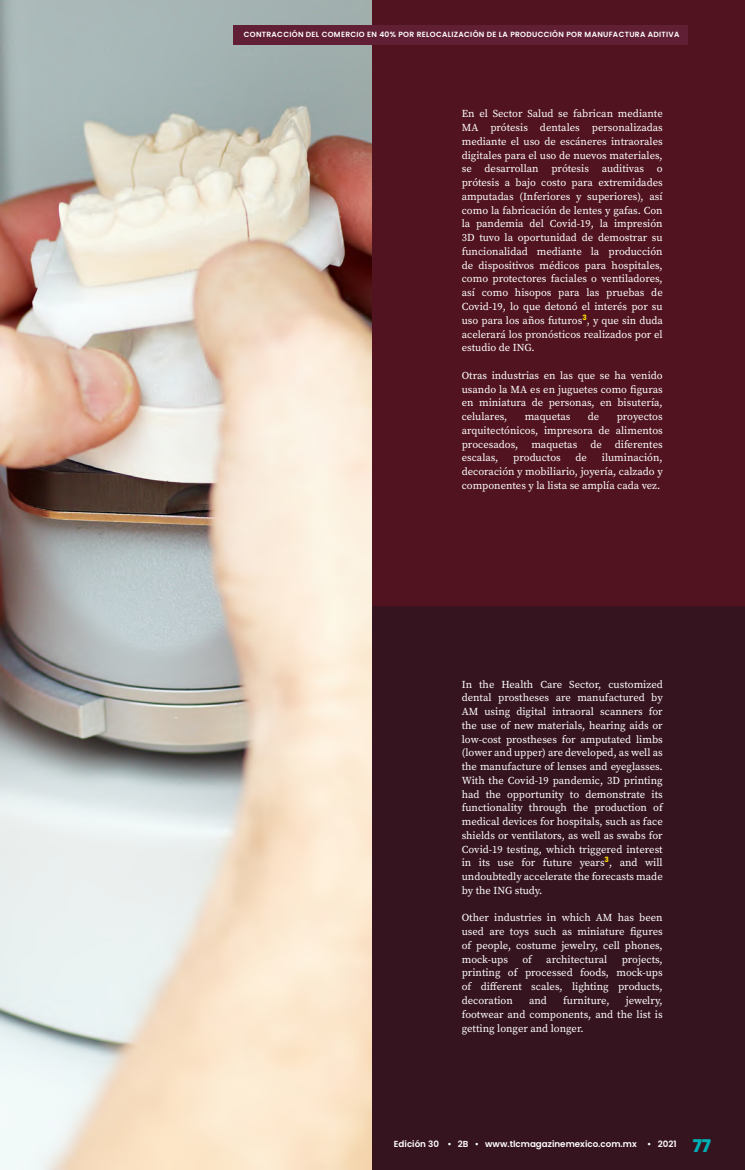
<style>
.page{position:relative;width:745px;height:1170px;background:#fff}
.page>*{position:absolute;margin:0;border:0;box-sizing:border-box;transform-origin:0 0}
.t1{font:10.62px/13.8px "Source Serif Pro";color:#fff;text-align:justify}
.t2{font:600 8.75px "Poppins";color:#fff}
.t3{font:600 7.5px "Poppins";letter-spacing:.04em;color:#fff}
.s1{font-weight:800;font-size:17.5px;color:#00afb4}
</style>
<div class="page">
<img style="left:1px;top:0;width:371px;height:1169px">
<div style="left:372px;top:0;width:372px;height:622px;background:#50131f"></div>
<div style="left:372px;top:606px;width:372px;height:563px;background:#36141f"></div>
<div style="left:234px;top:25px;width:453px;height:20px;background:#611f35"></div>
<p class="t3" style="left:243px;top:30px;width:437px">CONTRACCIÓN DEL COMERCIO EN 40% POR RELOCALIZACIÓN DE LA PRODUCCIÓN POR MANUFACTURA ADITIVA</p>
<p class="t1" style="left:461px;top:107px;width:202px">En el Sector Salud se fabrican mediante MA prótesis dentales personalizadas mediante el uso de escáneres intraorales digitales para el uso de nuevos materiales, se desarrollan prótesis auditivas o prótesis a bajo costo para extremidades amputadas (Inferiores y superiores), así como la fabricación de lentes y gafas. Con la pandemia del Covid-19, la impresión 3D tuvo la oportunidad de demostrar su funcionalidad mediante la producción de dispositivos médicos para hospitales, como protectores faciales o ventiladores, así como hisopos para las pruebas de Covid-19, lo que detonó el interés por su uso para los años futuros<sup>3</sup>, y que sin duda acelerará los pronósticos realizados por el estudio de ING.</p>
<p class="t1" style="left:461px;top:368px;width:202px">Otras industrias en las que se ha venido usando la MA es en juguetes como figuras en miniatura de personas, en bisutería, celulares,</p>
<p class="t1" style="left:524px;top:409px;width:47px">maquetas</p>
<p class="t1" style="left:587px;top:409px;width:13px">de</p>
<p class="t1" style="left:461px;top:409px;width:202px;text-indent:155px">proyectos arquitectónicos, impresora de alimentos procesados, maquetas de diferentes escalas,</p>
<p class="t1" style="left:461px;top:451px;width:202px;text-indent:140px">iluminación, decoración y mobiliario, joyería, calzado y componentes y la lista se amplía cada vez.</p>
<p class="t1" style="left:513px;top:451px;width:49px">productos</p>
<p class="t1" style="left:575px;top:451px;width:13px">de</p>
<p class="t1" style="left:461px;top:677px;width:202px">In the Health Care Sector, customized dental prostheses are manufactured by AM using digital intraoral scanners for the use of new materials, hearing aids or low-cost prostheses for amputated limbs (lower and upper) are developed, as well as the manufacture of lenses and eyeglasses.<br>With the Covid-19 pandemic, 3D printing had the opportunity to demonstrate its functionality through the production of medical devices for hospitals, such as face shields or ventilators, as well as swabs for Covid-19 testing, which triggered interest in its use for future years<sup>3</sup>, and will undoubtedly accelerate the forecasts made by the ING study.</p>
<p class="t1" style="left:461px;top:910px;width:202px">Other industries in which AM has been used are toys such as miniature figures of people, costume jewelry, cell phones, mock-ups</p>
<p class="t1" style="left:522px;top:952px;width:11px">of</p>
<p class="t1" style="left:546px;top:952px;width:63px">architectural</p>
<p class="t1" style="left:461px;top:952px;width:202px;text-indent:160px">projects, printing of processed foods, mock-ups of different scales, lighting products, decoration</p>
<p class="t1" style="left:529px;top:993px;width:19px">and</p>
<p class="t1" style="left:563px;top:993px;width:48px">furniture,</p>
<p class="t1" style="left:461px;top:993px;width:202px;text-indent:164px">jewelry, footwear and components, and the list is getting longer and longer.</p>
<p class="t2" style="left:393px;top:1138px;width:318px">Edición 30 • 2B • www.tlcmagazinemexico.com.mx • 2021 <span class="s1">77</span></p>
</div>
